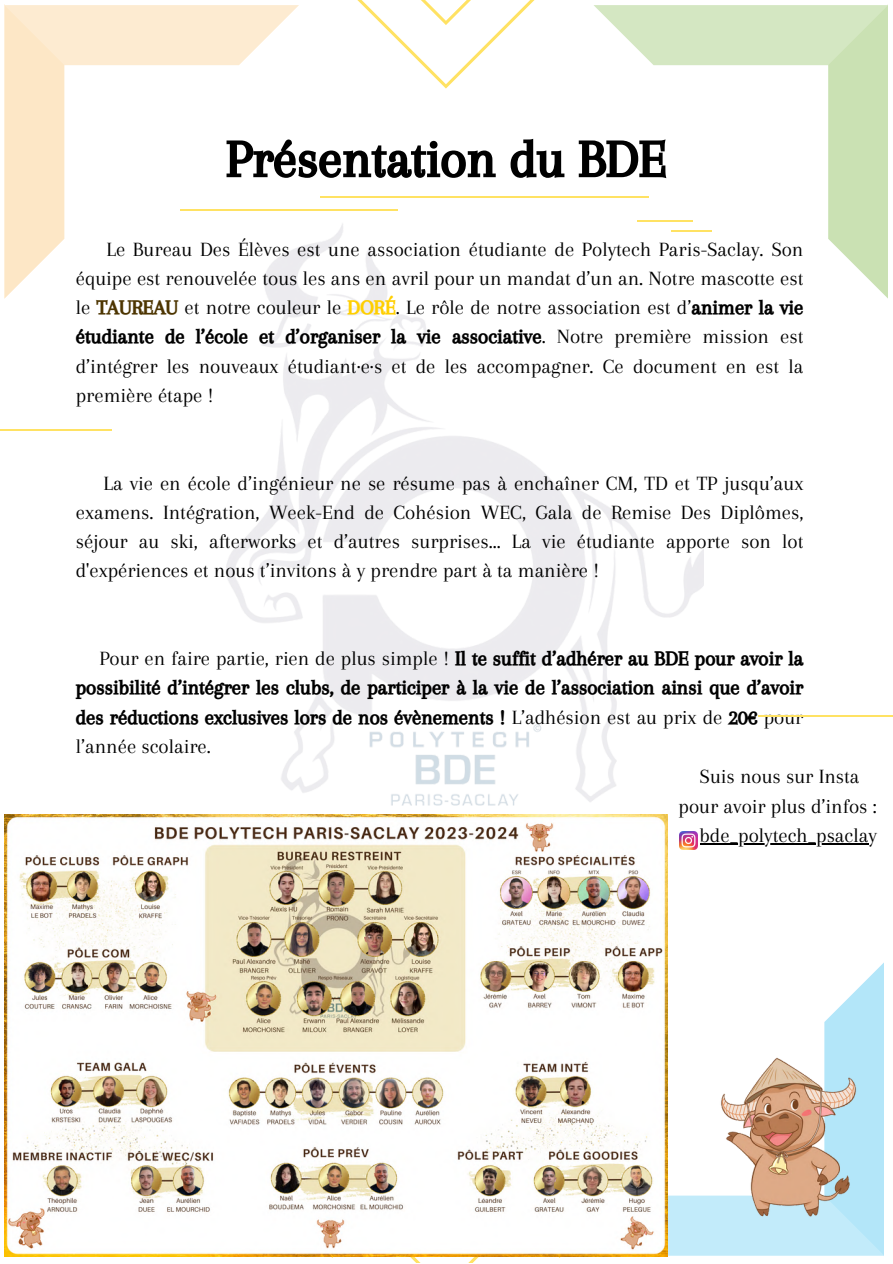
<style>
.page{position:relative;width:893px;height:1264px;background:#fff}
.page>*{position:absolute;margin:0;border:0;box-sizing:border-box;transform-origin:0 0}
.t1{font:54px "CA Generated";color:#000}
.t2{font:21px/29.2px "Arapey";color:#000;text-align:justify}
.t3{font:21px/29.2px "CA Generated";color:#000;text-align:justify}
.s1{font-family:"CA Generated";color:#4d3501}
.s2{font-family:"CA Generated";color:#ffcf00}
.s3{font-family:"CA Generated"}
.s4{font-family:"Arapey"}
</style>
<div class="page">
<img style="left:226px;top:224px;width:477px;height:626px">
<svg style="left:4px;top:89px;width:295px;height:210px"></svg>
<svg style="left:824px;top:963px;width:59px;height:75px;fill:#b3e6f9"></svg>
<svg style="left:593px;top:89px;width:294px;height:210px"></svg>
<svg style="left:4px;top:1195px;width:879px;height:67px"></svg>
<svg style="left:4px;top:0;width:883px;height:89px"></svg>
<hr style="left:320px;top:196px;width:329px;height:2px;background:#ffe263">
<hr style="left:181px;top:209px;width:217px;height:2px;background:#ffe263">
<hr style="left:637px;top:220px;width:55px;height:2px;background:#ffe263">
<hr style="left:671px;top:230px;width:41px;height:2px;background:#ffe263">
<hr style="left:758px;top:715px;width:134px;height:1px;background:#ffe263">
<hr style="left:0;top:429px;width:112px;height:1px;background:#ffe263">
<img style="left:4px;top:814px;width:664px;height:442px">
<img style="left:688px;top:1038px;width:196px;height:200px">
<hr style="left:699px;top:843px;width:169px;height:1px;background:#000">
<img style="left:679px;top:831px;width:18px;height:18px">
<p class="t1" style="left:226px;top:129px;width:442px">Présentation du BDE</p>
<p class="t2" style="left:76px;top:234px;width:729px;text-indent:31px">Le Bureau Des Élèves est une association étudiante de Polytech Paris-Saclay. Son équipe est renouvelée tous les ans en avril pour un mandat d’un an. Notre mascotte est le <span class="s1">TAUREAU</span> et notre couleur le <span class="s2">DORÉ</span>. Le rôle de notre association est d’<span class="s3">animer la vie étudiante de l’école et d’organiser la vie associative</span>. Notre première mission est d’intégrer les nouveaux étudiant·e·s et de les accompagner. Ce document en est la première étape !</p>
<p class="t2" style="left:76px;top:468px;width:729px;text-indent:28px">La vie en école d’ingénieur ne se résume pas à enchaîner CM, TD et TP jusqu’aux examens. Intégration, Week-End de Cohésion WEC, Gala de Remise Des Diplômes, séjour au ski, afterworks et d’autres surprises... La vie étudiante apporte son lot d'expériences et nous t’invitons à y prendre part à ta manière !</p>
<p class="t3" style="left:76px;top:643px;width:729px;text-indent:23px"><span class="s4">Pour en faire partie, rien de plus simple !</span> Il te suffit d’adhérer au BDE pour avoir la possibilité d’intégrer les clubs, de participer à la vie de l’association ainsi que d’avoir des réductions exclusives lors de nos évènements ! <span class="s4">L’adhésion est au prix de</span> 20€ <span class="s4">pour l’année scolaire.</span></p>
<p class="t2" style="left:699px;top:762px;width:161px">Suis nous sur Insta</p>
<p class="t2" style="left:678px;top:791px;width:200px">pour avoir plus d’infos :</p>
<p class="t2" style="left:699px;top:820px;width:179px">bde_polytech_psaclay</p>
</div>
